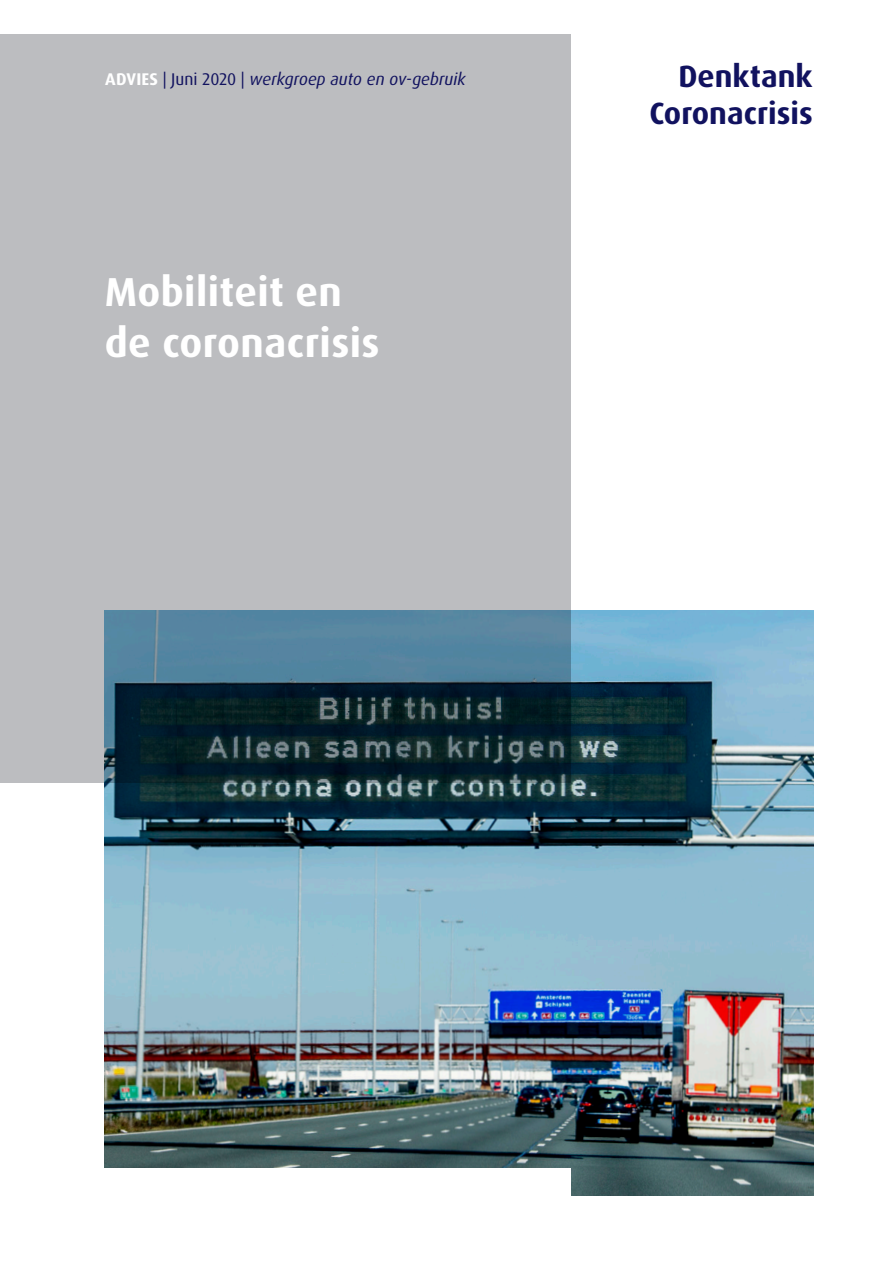
<style>
.page{position:relative;width:893px;height:1263px;background:#fff}
.page>*{position:absolute;margin:0;border:0;box-sizing:border-box;transform-origin:0 0}
._00_Titel{font:700 40.5px/51px "Dax OT";letter-spacing:.01em;color:#fff}
.t1{font:700 30.75px/36.9px "Dax OT";color:#11125f;text-align:right}
.t2{font:italic 16.95px "Dax OT";color:#11125f}
.s1{font-weight:700;font-style:normal;color:#fff}
.s2{font-style:normal}
</style>
<div class="page">
<img style="left:105px;top:611px;width:708px;height:585px">
<svg style="left:0;top:34px;width:570px;height:748px;background:#a1a8ae"></svg>
<div style="left:74px;top:1168px;width:496px;height:47px;background:#fff"></div>
<p class="t2" style="left:105px;top:68px;width:362px"><span class="s1">ADVIES</span> <span class="s2">| Juni 2020 |</span> werkgroep auto en ov-gebruik</p>
<p class="_00_Titel" style="left:105px;top:267px;width:276px">Mobiliteit en de coronacrisis</p>
<p class="t1" style="left:649px;top:58px;width:165px">Denktank<br>Coronacrisis</p>
</div>
